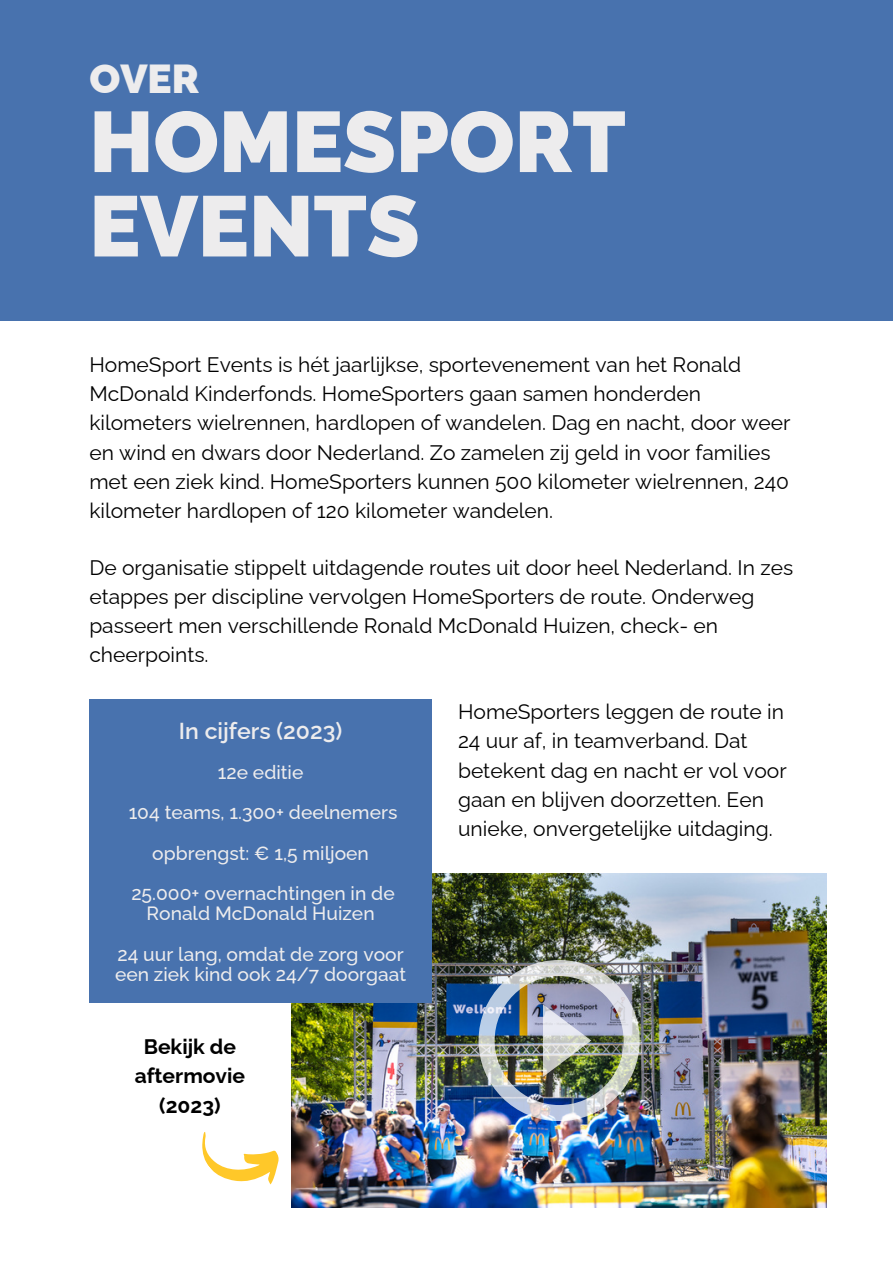
<style>
.page{position:relative;width:893px;height:1264px;background:#fff}
.page>*{position:absolute;margin:0;border:0;box-sizing:border-box;transform-origin:0 0}
.t1{font:900 85.5px/84.3px "Raleway";color:#edeced}
.t2{font:900 40.5px "Raleway";color:#edeced}
.t3{font:600 23.1px "Raleway";color:#edeced}
.t4{font:21px/29.2px "Raleway";color:#000}
.t5{font:700 21px/29.2px "Raleway";color:#000;text-align:center}
.t6{font:500 19.2px/20.1px "Raleway";color:#edeced;text-align:center}
</style>
<div class="page">
<div style="left:0;top:0;width:892px;height:320px;background:#4872ae"></div>
<img style="left:291px;top:873px;width:535px;height:334px">
<div style="left:89px;top:699px;width:343px;height:304px;background:#4872ae"></div>
<img style="left:478px;top:960px;width:161px;height:160px">
<svg style="left:202px;top:1132px;width:77px;height:53px"></svg>
<h3 class="t2" style="left:89px;top:55px;width:111px">OVER</h3>
<h3 class="t1" style="left:89px;top:100px;width:538px">HOMESPORT<br>EVENTS</h3>
<p class="t4" style="left:89px;top:350px;width:702px">HomeSport Events is hét jaarlijkse, sportevenement van het Ronald McDonald Kinderfonds. HomeSporters gaan samen honderden kilometers wielrennen, hardlopen of wandelen. Dag en nacht, door weer en wind en dwars door Nederland. Zo zamelen zij geld in voor families met een ziek kind. HomeSporters kunnen 500 kilometer wielrennen, 240 kilometer hardlopen of 120 kilometer wandelen.</p>
<h3 class="t4" style="left:89px;top:552px;width:705px">De organisatie stippelt uitdagende routes uit door heel Nederland. In zes etappes per discipline vervolgen HomeSporters de route. Onderweg passeert men verschillende Ronald McDonald Huizen, check- en cheerpoints.</h3>
<h1 class="t3" style="left:179px;top:717px;width:165px">In cijfers (2023)</h1>
<p class="t6" style="left:218px;top:762px;width:87px">12e editie</p>
<p class="t6" style="left:129px;top:802px;width:270px">104 teams, 1.300+ deelnemers</p>
<h2 class="t6" style="left:152px;top:843px;width:218px">opbrengst: € 1,5 miljoen</h2>
<h3 class="t6" style="left:131px;top:883px;width:265px">25.000+ overnachtingen in de<br>Ronald McDonald Huizen</h3>
<h3 class="t6" style="left:115px;top:943px;width:293px;text-align:left">24 uur lang, omdat de zorg voor een ziek kind ook 24/7 doorgaat</h3>
<p class="t5" style="left:135px;top:1032px;width:112px">Bekijk de aftermovie (2023)</p>
<p class="t4" style="left:458px;top:697px;width:330px">HomeSporters leggen de route in<br>24 uur af, in teamverband. Dat betekent dag en nacht er vol voor gaan en blijven doorzetten. Een unieke, onvergetelijke uitdaging.</p>
</div>
